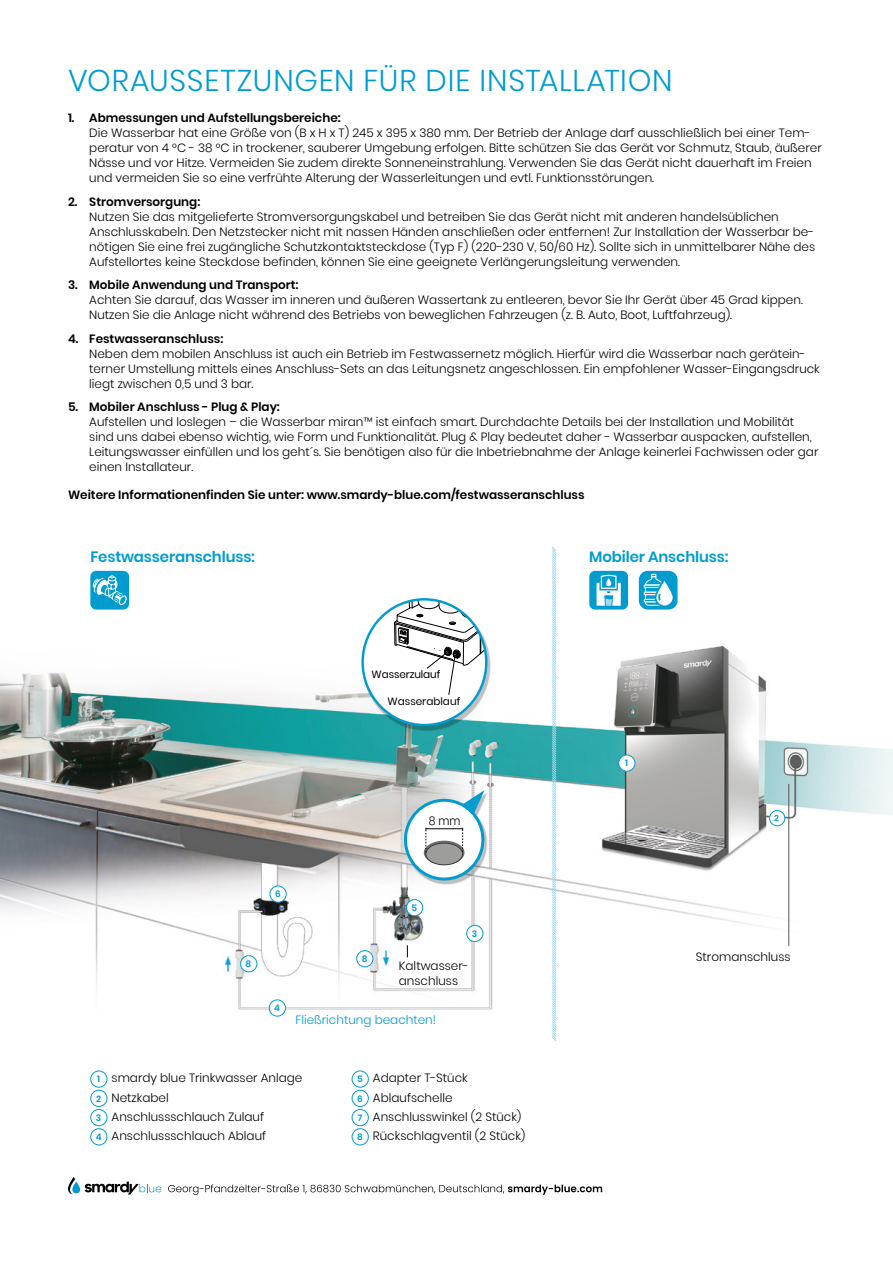
<style>
.page{position:relative;width:893px;height:1263px;background:#fff}
.page>*{position:absolute;margin:0;border:0;box-sizing:border-box;transform-origin:0 0}
.t1{font:300 30px "Poppins";letter-spacing:.025em;color:#009cd0}
.t2{font:600 15px "Poppins";letter-spacing:-.01em;color:#009cd0}
.t3{font:300 12px/15px "Poppins";color:#000}
.t4{font:600 12px "Poppins";color:#000}
.t5{font:300 12px "Poppins";color:#009cd0}
.t6{font:300 12px "Poppins";color:#000;scale:.9 1}
.t7{font:10.5px "Poppins";letter-spacing:-.005em;color:#000}
.t8{font:600 9px "Poppins";color:#009cd0}
.t9{font:600 8.4px "Poppins";color:#009cd0}
.s1{font-weight:600}
</style>
<div class="page">
<img style="left:0;top:570px;width:893px;height:447px">
<div style="left:405px;top:793px;width:82px;height:92px;background:#000;opacity:.25"></div>
<svg style="left:460px;top:790px;width:25px;height:27px"></svg>
<div style="left:405px;top:800px;width:78px;height:79px;background:#fff;border-radius:50%"></div>
<svg style="left:423px;top:828px;width:42px;height:38px"></svg>
<div style="left:404px;top:799px;width:80px;height:81px;border:3px solid #009cd0;border-radius:50%"></div>
<hr style="left:788px;top:784px;width:1px;height:162px;background:#575756">
<div style="left:770px;top:810px;width:15px;height:16px;background:#fff;border-radius:50%"></div>
<div style="left:769px;top:810px;width:16px;height:16px;border:1px solid #009cd0;border-radius:50%"></div>
<div style="left:269px;top:1000px;width:16px;height:16px;background:#fff;border-radius:50%"></div>
<div style="left:269px;top:999px;width:17px;height:17px;border:1px solid #009cd0;border-radius:50%"></div>
<svg style="left:407px;top:945px;width:1px;height:12px"></svg>
<div style="left:406px;top:899px;width:17px;height:17px;background:#fff;border-radius:50%"></div>
<div style="left:406px;top:899px;width:17px;height:17px;border:1px solid #009cd0;border-radius:50%"></div>
<div style="left:270px;top:886px;width:16px;height:16px;background:#fff;border-radius:50%"></div>
<div style="left:270px;top:885px;width:17px;height:17px;border:1px solid #009cd0;border-radius:50%"></div>
<div style="left:357px;top:950px;width:16px;height:17px;background:#fff;border-radius:50%"></div>
<div style="left:356px;top:950px;width:17px;height:17px;border:1px solid #009cd0;border-radius:50%"></div>
<div style="left:241px;top:956px;width:16px;height:16px;background:#fff;border-radius:50%"></div>
<div style="left:240px;top:955px;width:17px;height:17px;border:1px solid #009cd0;border-radius:50%"></div>
<div style="left:467px;top:925px;width:16px;height:16px;background:#fff;border-radius:50%"></div>
<div style="left:466px;top:925px;width:17px;height:17px;border:1px solid #009cd0;border-radius:50%"></div>
<div style="left:363px;top:601px;width:128px;height:129px;background:#000;opacity:.25"></div>
<div style="left:363px;top:599px;width:123px;height:126px;background:#fff;border-radius:50%"></div>
<svg style="left:394px;top:599px;width:92px;height:126px"></svg>
<div style="left:619px;top:755px;width:16px;height:16px;background:#fff;border-radius:50%"></div>
<div style="left:618px;top:755px;width:17px;height:17px;border:1px solid #009cd0;border-radius:50%"></div>
<svg style="left:551px;top:546px;width:6px;height:496px"></svg>
<div style="left:90px;top:1070px;width:17px;height:17px;border:1px solid #009cd0;border-radius:50%"></div>
<div style="left:90px;top:1090px;width:17px;height:17px;border:1px solid #009cd0;border-radius:50%"></div>
<div style="left:90px;top:1109px;width:17px;height:17px;border:1px solid #009cd0;border-radius:50%"></div>
<div style="left:90px;top:1128px;width:17px;height:17px;border:1px solid #009cd0;border-radius:50%"></div>
<div style="left:352px;top:1070px;width:17px;height:17px;border:1px solid #009cd0;border-radius:50%"></div>
<div style="left:352px;top:1090px;width:17px;height:17px;border:1px solid #009cd0;border-radius:50%"></div>
<div style="left:352px;top:1109px;width:17px;height:17px;border:1px solid #009cd0;border-radius:50%"></div>
<div style="left:352px;top:1128px;width:17px;height:17px;border:1px solid #009cd0;border-radius:50%"></div>
<div style="left:589px;top:571px;width:39px;height:38px;background:#009cd0;border-radius:6px"></div>
<svg style="left:597px;top:574px;width:24px;height:32px"></svg>
<div style="left:639px;top:571px;width:39px;height:38px;background:#009cd0;border-radius:9px"></div>
<hr style="left:644px;top:592px;width:20px;height:3px;background:#fff">
<hr style="left:644px;top:599px;width:20px;height:3px;background:#fff">
<svg style="left:656px;top:581px;width:17px;height:24px"></svg>
<svg style="left:645px;top:574px;width:26px;height:32px"></svg>
<div style="left:90px;top:571px;width:39px;height:38px;background:#009cd0;border-radius:6px"></div>
<svg style="left:92px;top:570px;width:35px;height:134px"></svg>
<svg style="left:85px;top:1181px;width:76px;height:13px"></svg>
<svg style="left:72px;top:1181px;width:8px;height:12px"></svg>
<svg style="left:68px;top:1177px;width:7px;height:17px"></svg>
<svg style="left:168px;top:1184px;width:434px;height:11px"></svg>
<p class="t1" style="left:68px;top:63px;width:606px">VORAUSSETZUNGEN FÜR DIE INSTALLATION</p>
<p class="t3" style="left:89px;top:110px;width:734px;text-indent:-21px"><span class="s1">1. Abmessungen und Aufstellungsbereiche:<br></span>Die Wasserbar hat eine Größe von (B x H x T) 245 x 395 x 380 mm. Der Betrieb der Anlage darf ausschließlich bei einer Tem&shy;peratur von 4 °C - 38 °C in trockener, sauberer Umgebung erfolgen. Bitte schützen Sie das Gerät vor Schmutz, Staub, äußerer Nässe und vor Hitze. Vermeiden Sie zudem direkte Sonneneinstrahlung. Verwenden Sie das Gerät nicht dauerhaft im Freien und vermeiden Sie so eine verfrühte Alterung der Wasserleitungen und evtl. Funktionsstörungen.</p>
<p class="t3" style="left:89px;top:194px;width:727px;text-indent:-21px"><span class="s1">2. Stromversorgung:<br></span>Nutzen Sie das mitgelieferte Stromversorgungskabel und betreiben Sie das Gerät nicht mit anderen handelsüblichen Anschlusskabeln. Den Netzstecker nicht mit nassen Händen anschließen oder entfernen! Zur Installation der Wasserbar be&shy;nötigen Sie eine frei zugängliche Schutzkontaktsteckdose (Typ F) (220-230 V, 50/60 Hz). Sollte sich in unmittelbarer Nähe des Aufstellortes keine Steckdose befinden, können Sie eine geeignete Verlängerungsleitung verwenden.</p>
<p class="t3" style="left:89px;top:277px;width:715px;text-indent:-21px"><span class="s1">3. Mobile Anwendung und Transport:<br></span>Achten Sie darauf, das Wasser im inneren und äußeren Wassertank zu entleeren, bevor Sie Ihr Gerät über 45 Grad kippen.<br>Nutzen Sie die Anlage nicht während des Betriebs von beweglichen Fahrzeugen (z. B. Auto, Boot, Luftfahrzeug).</p>
<p class="t3" style="left:89px;top:331px;width:732px;text-indent:-21px"><span class="s1">4. Festwasseranschluss:<br></span>Neben dem mobilen Anschluss ist auch ein Betrieb im Festwassernetz möglich. Hierfür wird die Wasserbar nach gerätein&shy;terner Umstellung mittels eines Anschluss-Sets an das Leitungsnetz angeschlossen. Ein empfohlener Wasser-Eingangsdruck liegt zwischen 0,5 und 3 bar.</p>
<p class="t3" style="left:89px;top:399px;width:731px;text-indent:-21px"><span class="s1">5. Mobiler Anschluss - Plug &amp; Play:<br></span>Aufstellen und loslegen – die Wasserbar miran™ ist einfach smart. Durchdachte Details bei der Installation und Mobilität sind uns dabei ebenso wichtig, wie Form und Funktionalität. Plug &amp; Play bedeutet daher - Wasserbar auspacken, aufstellen, Leitungswasser einfüllen und los geht´s. Sie benötigen also für die Inbetriebnahme der Anlage keinerlei Fachwissen oder gar einen Installateur.</p>
<p class="t4" style="left:68px;top:488px;width:518px">Weitere Informationenfinden Sie unter: www.smardy-blue.com/festwasseranschluss</p>
<p class="t2" style="left:90px;top:548px;width:166px">Festwasseranschluss:</p>
<p class="t2" style="left:589px;top:548px;width:141px">Mobiler Anschluss:</p>
<p class="t7" style="left:372px;top:668px;width:70px">Wasserzulauf</p>
<p class="t7" style="left:388px;top:695px;width:74px">Wasserablauf</p>
<p class="t6" style="left:429px;top:814px;width:37px">8 mm</p>
<p class="t8" style="left:246px;top:959px;width:7px">8</p>
<p class="t8" style="left:275px;top:889px;width:7px">6</p>
<p class="t8" style="left:274px;top:1003px;width:7px">4</p>
<p class="t8" style="left:362px;top:953px;width:7px">8</p>
<p class="t8" style="left:411px;top:902px;width:7px">5</p>
<p class="t8" style="left:472px;top:928px;width:7px">3</p>
<p class="t3" style="left:399px;top:958px;width:71px">Kaltwasser&shy;anschluss</p>
<p class="t5" style="left:295px;top:1013px;width:142px">Fließrichtung beachten!</p>
<p class="t8" style="left:97px;top:1074px;width:4px">1</p>
<p class="t3" style="left:112px;top:1071px;width:192px">smardy blue Trinkwasser Anlage</p>
<p class="t8" style="left:96px;top:1093px;width:7px">2</p>
<p class="t3" style="left:112px;top:1090px;width:59px">Netzkabel</p>
<p class="t8" style="left:96px;top:1112px;width:7px">3</p>
<p class="t3" style="left:112px;top:1109px;width:154px">Anschlussschlauch Zulauf</p>
<p class="t8" style="left:96px;top:1132px;width:7px">4</p>
<p class="t3" style="left:112px;top:1128px;width:156px">Anschlussschlauch Ablauf</p>
<p class="t8" style="left:357px;top:1074px;width:7px">5</p>
<p class="t3" style="left:373px;top:1071px;width:96px">Adapter T-Stück</p>
<p class="t8" style="left:357px;top:1093px;width:7px">6</p>
<p class="t3" style="left:373px;top:1090px;width:81px">Ablaufschelle</p>
<p class="t8" style="left:358px;top:1112px;width:6px">7</p>
<p class="t3" style="left:373px;top:1109px;width:150px">Anschlusswinkel (2 Stück)</p>
<p class="t8" style="left:357px;top:1132px;width:7px">8</p>
<p class="t3" style="left:373px;top:1128px;width:154px">Rückschlagventil (2 Stück)</p>
<p class="t8" style="left:625px;top:758px;width:4px">1</p>
<p class="t9" style="left:774px;top:813px;width:6px">2</p>
<p class="t3" style="left:696px;top:949px;width:96px">Stromanschluss</p>
</div>
